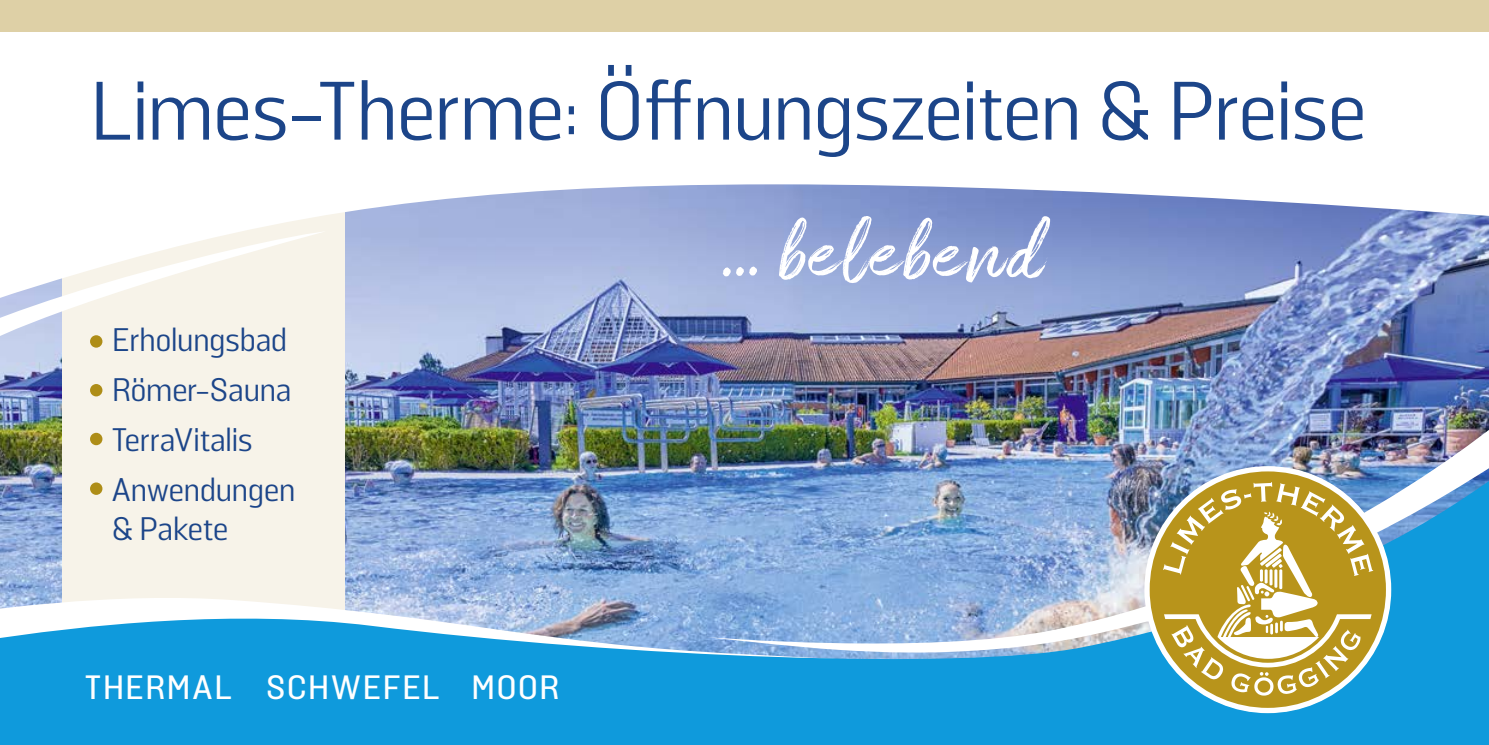
<style>
.page{position:relative;width:1489px;height:745px;background:#fff}
.page>*{position:absolute;margin:0;border:0;box-sizing:border-box;transform-origin:0 0}
.t1{font:84.5px "Amithen";color:#fff}
.t2{font:82.5px "Solido";letter-spacing:-.01em;color:#1c4589}
.t3{font:500 33.75px "Solido";letter-spacing:.055em;color:#fff}
.t4{font:32.5px/50px "Solido";letter-spacing:-.005em;color:#1c4589}
</style>
<div class="page">
<img style="left:344px;top:308px;width:1144px;height:154px">
<img style="left:0;top:357px;width:62px;height:105px">
<div style="left:62px;top:152px;width:282px;height:502px;background:#f7f3e9"></div>
<svg style="left:62px;top:152px;width:1426px;height:156px"></svg>
<svg style="left:0;top:231px;width:326px;height:126px"></svg>
<img style="left:706px;top:410px;width:782px;height:52px">
<img style="left:0;top:462px;width:1488px;height:208px">
<div style="left:0;top:670px;width:1488px;height:74px;background:#0f9adc"></div>
<div style="left:0;top:0;width:1488px;height:32px;background:#ded0a6"></div>
<div style="left:90px;top:335px;width:12px;height:12px;background:#ae8d17;border-radius:50%"></div>
<div style="left:90px;top:384px;width:12px;height:12px;background:#ae8d17;border-radius:50%"></div>
<div style="left:90px;top:432px;width:12px;height:13px;background:#ae8d17;border-radius:50%"></div>
<div style="left:90px;top:482px;width:12px;height:12px;background:#ae8d17;border-radius:50%"></div>
<img style="left:1144px;top:466px;width:246px;height:246px">
<svg style="left:1162px;top:481px;width:210px;height:214px"></svg>
<div style="left:1144px;top:466px;width:246px;height:246px;border:5px solid #fff;border-radius:50%"></div>
<svg style="left:722px;top:266px;width:35px;height:11px"></svg>
<svg style="left:778px;top:216px;width:29px;height:64px;background:#97a8d7"></svg>
<h2 class="t2" style="left:90px;top:64px;width:1277px">Limes-Therme: Öffnungszeiten &amp; Preise</h2>
<p class="t4" style="left:112px;top:315px;width:185px">Erholungsbad<br>Römer-Sauna<br>TerraVitalis<br>Anwendungen</p>
<p class="t4" style="left:112px;top:504px;width:118px">&amp; Pakete</p>
<p class="t3" style="left:85px;top:667px;width:475px">THERMAL SCHWEFEL MOOR</p>
<h1 class="t1" style="left:904px;top:201px;width:140px;rotate:1deg">bend</h1>
<h1 class="t1" style="left:808px;top:201px;width:93px">ele</h1>
</div>
